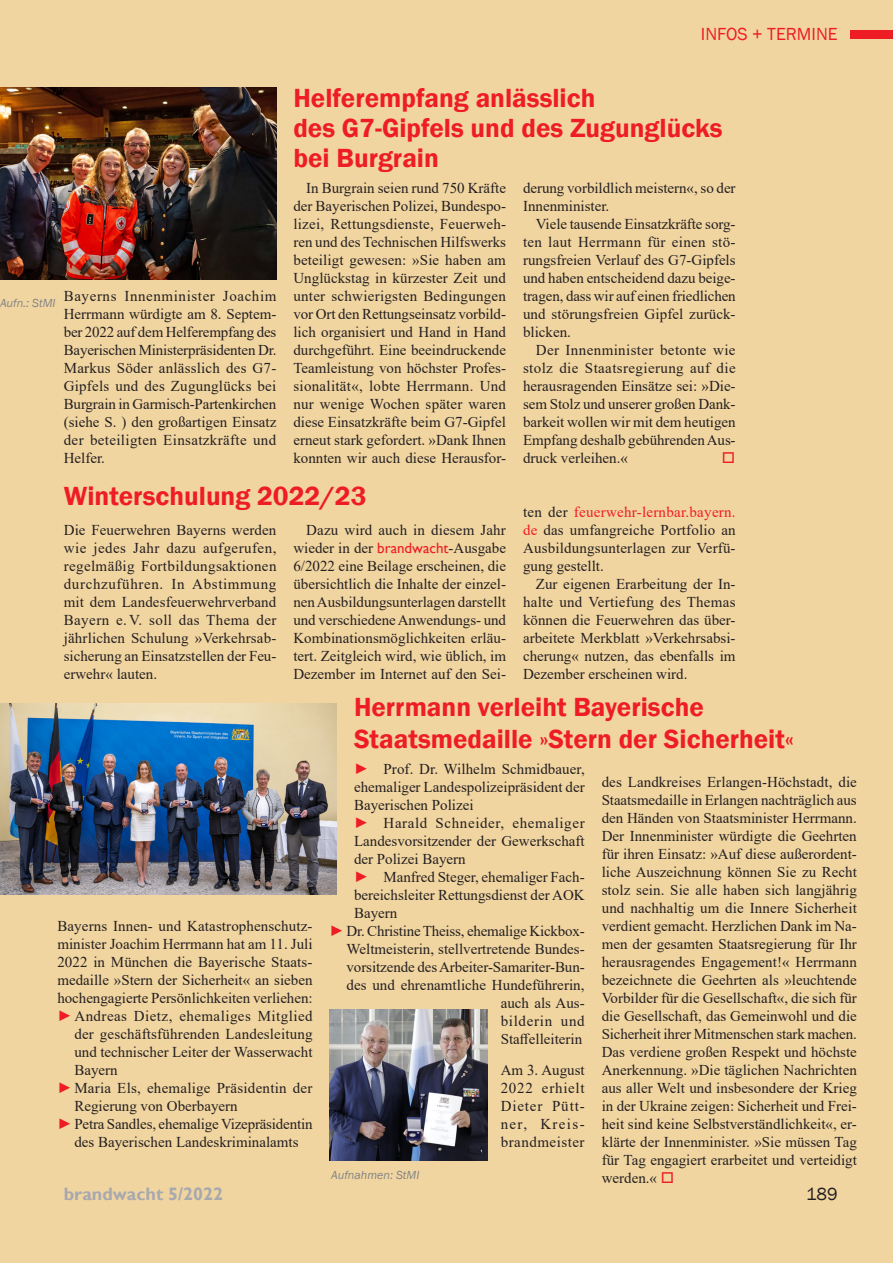
<style>
.page{position:relative;width:893px;height:1263px;background:#f1d5a1}
.page>*{position:absolute;margin:0;border:0;box-sizing:border-box;transform-origin:0 0}
.Untertitel_Kopie{font:600 27px/30px "Franklin Gothic";color:#ee1d23}
.t1{font:700 18px "Gill Sans";color:#a8a9ad}
.Untertitel_Kopie-2{font:18px "Franklin Gothic";color:#ee1d23}
.t2{font:18px "Franklin Gothic";color:#231f20}
.Fließtext_ohne_Einzu{font:15px/18px "Times New Roman";color:#231f20;text-align:justify}
.Fließtext_mit_Einzug{font:15px/18px "Times New Roman";color:#231f20;text-align:justify}
.Bildtext_normal{font:italic 12px "Franklin Gothic";color:#808285}
.s1{font-family:"Gill Sans";color:#ee1d23}
.s2{color:#ee1d23}
</style>
<div class="page">
<div style="left:850px;top:30px;width:43px;height:8px;background:#ee1d23"></div>
<img style="left:0;top:88px;width:276px;height:191px">
<img style="left:0;top:703px;width:337px;height:192px">
<img style="left:330px;top:1009px;width:158px;height:152px">
<p class="Untertitel_Kopie-2" style="left:701px;top:23px;width:138px">INFOS + TERMINE</p>
<p class="Bildtext_normal" style="left:0;top:295px;width:57px">Aufn.: StMI</p>
<p class="Fließtext_ohne_Einzu" style="left:64px;top:287px;width:214px">Bayerns Innenminister Joachim Herrmann würdigte am 8. Septem&shy;ber 2022 auf dem Helferempfang des Bayerischen Ministerpräsidenten Dr.<br>Markus Söder anlässlich des G7- Gipfels und des Zugunglücks bei Burgrain in Garmisch-Partenkirchen (siehe S. ) den großartigen Einsatz der beteiligten Einsatzkräfte und Helfer.</p>
<p class="Untertitel_Kopie" style="left:293px;top:84px;width:431px">Helferempfang anlässlich<br>des G7-Gipfels und des Zugunglücks bei Burgrain</p>
<p class="Fließtext_mit_Einzug" style="left:293px;top:179px;width:214px;text-indent:13px">In Burgrain seien rund 750 Kräfte der Bayerischen Polizei, Bundespo&shy;lizei, Rettungsdienste, Feuerweh&shy;ren und des Technischen Hilfswerks beteiligt gewesen: »Sie haben am Unglückstag in kürzester Zeit und unter schwierigsten Bedingungen vor Ort den Rettungseinsatz vorbild&shy;lich organisiert und Hand in Hand durchgeführt. Eine beeindruckende Teamleistung von höchster Profes&shy;sionalität«, lobte Herrmann. Und nur wenige Wochen später waren diese Einsatzkräfte beim G7-Gipfel erneut stark gefordert. »Dank Ihnen konnten wir auch diese Herausfor-</p>
<p class="Fließtext_mit_Einzug" style="left:523px;top:179px;width:214px">derung vorbildlich meistern«, so der<br>Innenminister.</p>
<p class="Fließtext_mit_Einzug" style="left:523px;top:215px;width:214px;text-indent:13px">Viele tausende Einsatzkräfte sorg&shy;ten laut Herrmann für einen stö&shy;rungsfreien Verlauf des G7-Gipfels und haben entscheidend dazu beige&shy;tragen, dass wir auf einen friedlichen und störungsfreien Gipfel zurück&shy;blicken.</p>
<p class="Fließtext_mit_Einzug" style="left:523px;top:341px;width:214px;text-indent:13px">Der Innenminister betonte wie stolz die Staatsregierung auf die herausragenden Einsätze sei: »Die&shy;sem Stolz und unserer großen Dank&shy;barkeit wollen wir mit dem heutigen Empfang deshalb gebührenden Aus&shy;druck verleihen.«</p>
<p class="Untertitel_Kopie" style="left:64px;top:482px;width:304px">Winterschulung 2022/23</p>
<p class="Fließtext_ohne_Einzu" style="left:64px;top:521px;width:214px">Die Feuerwehren Bayerns werden wie jedes Jahr dazu aufgerufen, regelmäßig Fortbildungsaktionen durchzuführen. In Abstimmung mit dem Landesfeuerwehrverband Bayern e. V. soll das Thema der jährlichen Schulung »Verkehrsab&shy;sicherung an Einsatzstellen der Feu&shy;erwehr« lauten.</p>
<p class="Fließtext_mit_Einzug" style="left:293px;top:521px;width:214px;text-indent:13px">Dazu wird auch in diesem Jahr wieder in der <span class="s1">brandwacht</span>-Ausgabe 6/2022 eine Beilage erscheinen, die übersichtlich die Inhalte der einzel&shy;nen Ausbildungsunterlagen darstellt und verschiedene Anwendungs- und Kombinationsmöglichkeiten erläu&shy;tert. Zeitgleich wird, wie üblich, im Dezember im Internet auf den Sei-</p>
<p class="Fließtext_mit_Einzug" style="left:523px;top:503px;width:214px">ten der <span class="s2">feuerwehr-lernbar.bayern. de</span> das umfangreiche Portfolio an Ausbildungsunterlagen zur Verfü&shy;gung gestellt.</p>
<p class="Fließtext_mit_Einzug" style="left:523px;top:575px;width:214px;text-indent:13px">Zur eigenen Erarbeitung der In&shy;halte und Vertiefung des Themas können die Feuerwehren das über&shy;arbeitete Merkblatt »Verkehrsabsi&shy;cherung« nutzen, das ebenfalls im Dezember erscheinen wird.</p>
<p class="Fließtext_ohne_Einzu" style="left:57px;top:917px;width:257px">Bayerns Innen- und Katastrophenschutz&shy;minister Joachim Herrmann hat am 11. Juli 2022 in München die Bayerische Staats&shy;medaille »Stern der Sicherheit« an sieben hochengagierte Persönlichkeiten verliehen:</p>
<p class="Fließtext_ohne_Einzu" style="left:74px;top:1007px;width:240px;text-indent:-17px"><span class="s2">►</span>Andreas Dietz, ehemaliges Mitglied der geschäftsführenden Landesleitung und technischer Leiter der Wasserwacht Bayern</p>
<p class="Fließtext_ohne_Einzu" style="left:74px;top:1079px;width:239px;text-indent:-17px"><span class="s2">►</span>Maria Els, ehemalige Präsidentin der<br>Regierung von Oberbayern</p>
<p class="Fließtext_ohne_Einzu" style="left:57px;top:1115px;width:257px;text-align:center"><span class="s2">►</span> Petra Sandles, ehemalige Vizepräsidentin des Bayerischen Landeskriminalamts</p>
<p class="Untertitel_Kopie" style="left:354px;top:691px;width:442px;line-height:32.4px">Herrmann verleiht Bayerische<br>Staatsmedaille »Stern der Sicherheit«</p>
<p class="Fließtext_ohne_Einzu" style="left:354px;top:759px;width:232px"><span class="s2">►</span> Prof. Dr. Wilhelm Schmidbauer, ehemaliger Landespolizeipräsident der Bayerischen Polizei</p>
<p class="Fließtext_ohne_Einzu" style="left:354px;top:813px;width:232px"><span class="s2">►</span> Harald Schneider, ehemaliger Landesvorsitzender der Gewerkschaft der Polizei Bayern</p>
<p class="Fließtext_ohne_Einzu" style="left:354px;top:867px;width:232px"><span class="s2">►</span> Manfred Steger, ehemaliger Fach&shy;bereichsleiter Rettungsdienst der AOK Bayern</p>
<p class="Fließtext_ohne_Einzu" style="left:330px;top:921px;width:257px;text-align:right"><span class="s2">►</span> Dr. Christine Theiss, ehemalige Kickbox-<br>Weltmeisterin, stellvertretende Bundes&shy;vorsitzende des Arbeiter-Samariter-Bun&shy;des und ehrenamtliche Hundeführerin, auch als Aus-<br>bilderin und<br>Staffelleiterin</p>
<p class="Fließtext_ohne_Einzu" style="left:501px;top:1061px;width:86px">Am 3. August 2022 erhielt Dieter Pütt&shy;ner, Kreis&shy;brandmeister</p>
<p class="Bildtext_normal" style="left:331px;top:1168px;width:90px">Aufnahmen: StMI</p>
<p class="Fließtext_ohne_Einzu" style="left:602px;top:773px;width:257px">des Landkreises Erlangen-Höchstadt, die Staatsmedaille in Erlangen nachträglich aus den Händen von Staatsminister Herrmann.</p>
<p class="Fließtext_ohne_Einzu" style="left:602px;top:827px;width:257px">Der Innenminister würdigte die Geehrten für ihren Einsatz: »Auf diese außerordent&shy;liche Auszeichnung können Sie zu Recht stolz sein. Sie alle haben sich langjährig und nachhaltig um die Innere Sicherheit verdient gemacht. Herzlichen Dank im Na&shy;men der gesamten Staatsregierung für Ihr herausragendes Engagement!« Herrmann bezeichnete die Geehrten als »leuchtende Vorbilder für die Gesellschaft«, die sich für die Gesellschaft, das Gemeinwohl und die Sicherheit ihrer Mitmenschen stark machen.<br>Das verdiene großen Respekt und höchste Anerkennung. »Die täglichen Nachrichten aus aller Welt und insbesondere der Krieg in der Ukraine zeigen: Sicherheit und Frei&shy;heit sind keine Selbstverständlichkeit«, er&shy;klärte der Innenminister. »Sie müssen Tag für Tag engagiert erarbeitet und verteidigt werden.« <span class="s2">□</span></p>
<p class="t1" style="left:64px;top:1183px;width:161px">brandwacht 5/2022</p>
<p class="t2" style="left:806px;top:1182px;width:33px">189</p>
</div>
